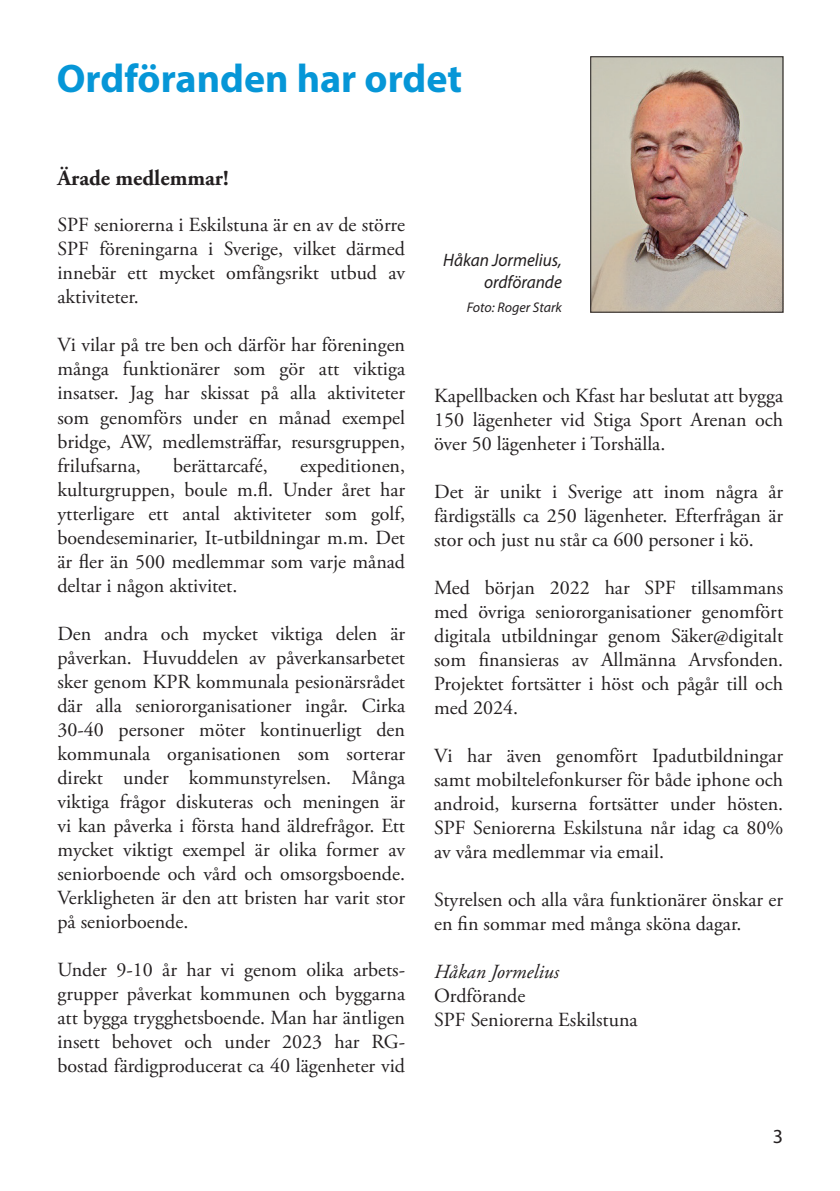
<style>
.page{position:relative;width:840px;height:1191px;background:#fff}
.page>*{position:absolute;margin:0;border:0;box-sizing:border-box;transform-origin:0 0}
.t1{font:700 40px "Myriad Pro";color:#0696d7}
.t2{font:700 22px "Adobe Garamond Pro";color:#231f20}
.t3{font:20px/24px "Adobe Garamond Pro";color:#231f20;text-align:justify}
.t4{font:italic 20px "Adobe Garamond Pro";color:#231f20}
.t5{font:20px "Myriad Pro";color:#231f20}
.t6{font:italic 18px/22px "Myriad Pro";color:#231f20;text-align:right;scale:.96 1}
.t7{font:italic 14px "Myriad Pro";color:#231f20}
</style>
<div class="page">
<img style="left:592px;top:58px;width:188px;height:252px">
<div style="left:590px;top:56px;width:192px;height:256px;border:1px solid #231f20"></div>
<h1 class="t1" style="left:57px;top:53px;width:407px">Ordföranden har ordet</h1>
<p class="t2" style="left:57px;top:166px;width:173px">Ärade medlemmar!</p>
<p class="t3" style="left:57px;top:214px;width:349px">SPF seniorerna i Eskilstuna är en av de större SPF föreningarna i Sverige, vilket därmed innebär ett mycket omfångsrikt utbud av aktiviteter.</p>
<p class="t3" style="left:57px;top:334px;width:349px">Vi vilar på tre ben och därför har föreningen många funktionärer som gör att viktiga insatser. Jag har skissat på alla aktiviteter som genomförs under en månad exempel bridge, AW, medlemsträffar, resursgruppen, frilufsarna,</p>
<p class="t3" style="left:57px;top:454px;width:349px;text-indent:242px">expeditionen, kulturgruppen, boule m.fl. Under året har ytterligare ett antal aktiviteter som golf, boendeseminarier, It-utbildningar m.m. Det är fler än 500 medlemmar som varje månad deltar i någon aktivitet.</p>
<p class="t3" style="left:57px;top:622px;width:349px">Den andra och mycket viktiga delen är påverkan. Huvuddelen av påverkansarbetet sker genom KPR kommunala pesionärsrådet där alla seniororganisationer ingår. Cirka 30-40 personer möter kontinuerligt den kommunala organisationen som sorterar direkt under kommunstyrelsen. Många viktiga frågor diskuteras och meningen är vi kan påverka i första hand äldrefrågor. Ett mycket viktigt exempel är olika former av seniorboende och vård och omsorgsboende.<br>Verkligheten är den att bristen har varit stor på seniorboende.</p>
<p class="t3" style="left:57px;top:958px;width:349px">Under 9-10 år har vi genom olika arbets&shy;grupper påverkat kommunen och byggarna att bygga trygghetsboende. Man har äntligen insett behovet och under 2023 har RG&shy;bostad färdigproducerat ca 40 lägenheter vid</p>
<p class="t3" style="left:173px;top:454px;width:96px">berättarcafé,</p>
<p class="t6" style="left:443px;top:249px;width:125px">Håkan Jormelius, ordförande</p>
<p class="t7" style="left:466px;top:299px;width:96px">Foto: Roger Stark</p>
<p class="t3" style="left:434px;top:384px;width:350px">Kapellbacken och Kfast har beslutat att bygga 150 lägenheter vid Stiga Sport Arenan och över 50 lägenheter i Torshälla.</p>
<p class="t3" style="left:434px;top:480px;width:350px">Det är unikt i Sverige att inom några år färdigställs ca 250 lägenheter. Efterfrågan är stor och just nu står ca 600 personer i kö.</p>
<p class="t3" style="left:434px;top:576px;width:350px">Med början 2022 har SPF tillsammans med övriga seniororganisationer genomfört digitala utbildningar genom Säker@digitalt som finansieras av Allmänna Arvsfonden.<br>Projektet fortsätter i höst och pågår till och med 2024.</p>
<p class="t3" style="left:434px;top:744px;width:350px">Vi har även genomfört Ipadutbildningar samt mobiltelefonkurser för både iphone och android, kurserna fortsätter under hösten.<br>SPF Seniorerna Eskilstuna når idag ca 80% av våra medlemmar via email.</p>
<p class="t3" style="left:434px;top:888px;width:350px">Styrelsen och alla våra funktionärer önskar er en fin sommar med många sköna dagar.</p>
<p class="t4" style="left:434px;top:959px;width:126px">Håkan Jormelius</p>
<p class="t3" style="left:434px;top:984px;width:205px">Ordförande<br>SPF Seniorerna Eskilstuna</p>
<p class="t5" style="left:772px;top:1124px;width:12px">3</p>
</div>
